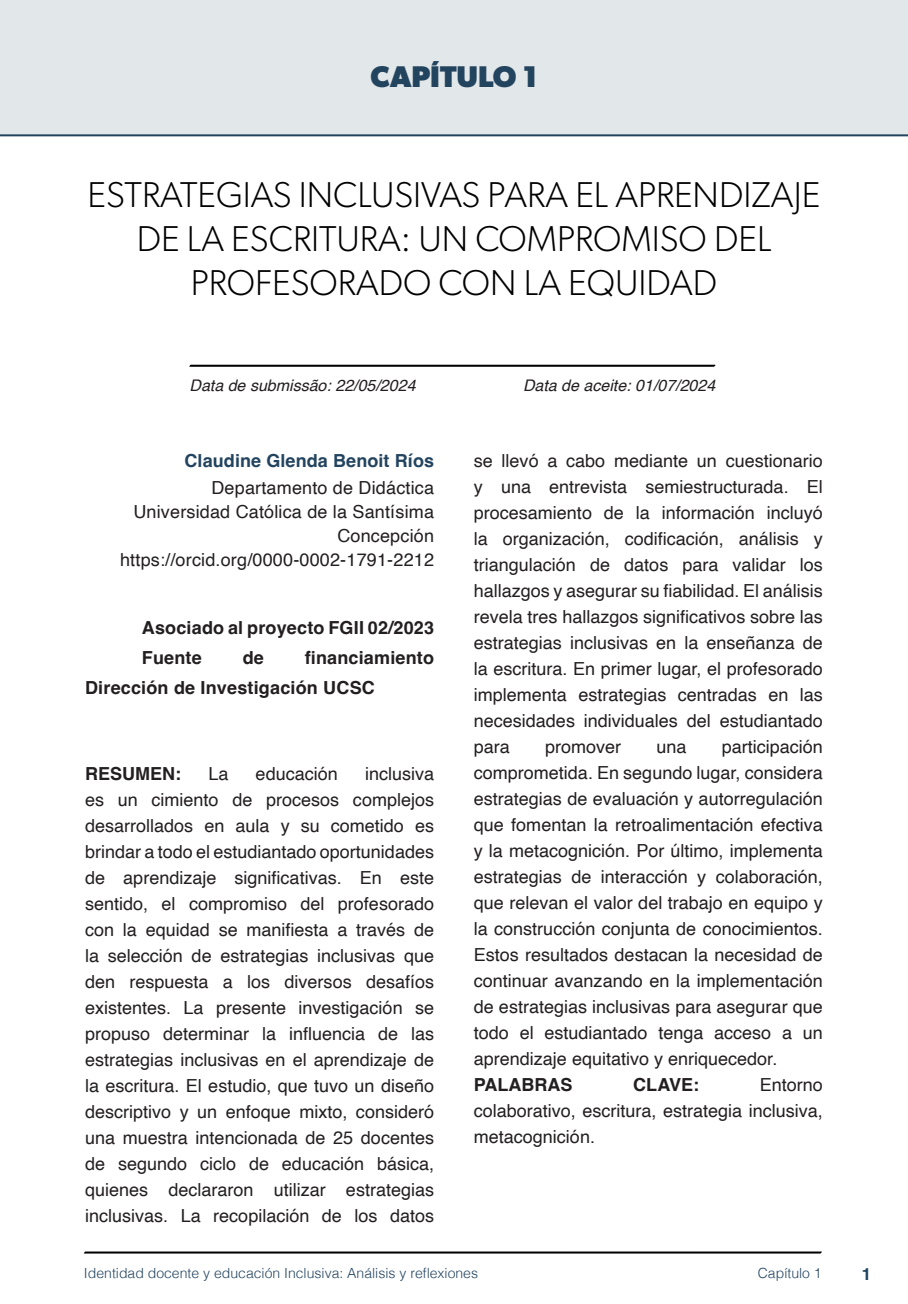
<style>
.page{position:relative;width:908px;height:1304px;background:#fff}
.page>*{position:absolute;margin:0;border:0;box-sizing:border-box;transform-origin:0 0}
.t1{font:300 36px/44px "Gibson";color:#000;text-align:center}
.t2{font:700 30px "Gibson";color:#23445f}
.t3{font:18px/26px "Helvetica";color:#231f20;text-align:justify}
.t4{font:700 18px/30px "Helvetica";letter-spacing:.01em;color:#231f20}
.t5{font:700 18px "Helvetica";letter-spacing:.005em;color:#23445f}
.t6{font:700 16.8px "Helvetica";color:#23445f}
.t7{font:italic 16px "Helvetica";color:#231f20}
.t8{font:300 14px "Helvetica";color:#23445f}
</style>
<div class="page">
<svg style="left:84px;top:1251px;width:737px;height:3px;background:#515151"></svg>
<div style="left:0;top:0;width:907px;height:136px;background:#e2e7e9"></div>
<svg style="left:189px;top:364px;width:526px;height:3px;background:#4f4f4f"></svg>
<div style="left:64px;top:74px;width:61px;height:54px;background:#e2e7e9"></div>
<h2 class="t2" style="left:370px;top:58px;width:168px">CAPÍTULO 1</h2>
<h1 class="t1" style="left:87px;top:172px;width:734px">ESTRATEGIAS INCLUSIVAS PARA EL APRENDIZAJE<br>DE LA ESCRITURA: UN COMPROMISO DEL<br>PROFESORADO CON LA EQUIDAD</h1>
<p class="t7" style="left:189px;top:373px;width:227px">Data de submissão: 22/05/2024</p>
<p class="t7" style="left:523px;top:373px;width:194px">Data de aceite: 01/07/2024</p>
<p class="t5" style="left:184px;top:450px;width:251px">Claudine Glenda Benoit Ríos</p>
<p class="t3" style="left:120px;top:477px;width:315px;line-height:24px;text-align:right">Departamento de Didáctica<br>Universidad Católica de la Santísima<br>Concepción https://orcid.org/0000-0002-1791-2212</p>
<p class="t4" style="left:142px;top:615px;width:293px">Asociado al proyecto FGII 02/2023<br>Fuente</p>
<p class="t4" style="left:85px;top:645px;width:350px;text-indent:219px">financiamiento<br>Dirección de Investigación UCSC</p>
<p class="t4" style="left:242px;top:645px;width:23px">de</p>
<p class="t4" style="left:85px;top:761px;width:97px">RESUMEN:</p>
<p class="t3" style="left:208px;top:762px;width:22px">La</p>
<p class="t3" style="left:255px;top:762px;width:84px">educación</p>
<p class="t3" style="left:85px;top:762px;width:350px;text-indent:280px">inclusiva es un cimiento de procesos complejos desarrollados en aula y su cometido es brindar a todo el estudiantado oportunidades de aprendizaje significativas. En este sentido, el compromiso del profesorado con la equidad se manifiesta a través de la selección de estrategias inclusivas que den respuesta a los diversos desafíos existentes. La presente investigación se propuso determinar la influencia de las estrategias inclusivas en el aprendizaje de la escritura. El estudio, que tuvo un diseño descriptivo y un enfoque mixto, consideró una muestra intencionada de 25 docentes de segundo ciclo de educación básica, quienes declararon utilizar estrategias inclusivas. La recopilación de los datos</p>
<p class="t3" style="left:473px;top:448px;width:350px">se llevó a cabo mediante un cuestionario y una entrevista semiestructurada. El procesamiento de la información incluyó la organización, codificación, análisis y triangulación de datos para validar los hallazgos y asegurar su fiabilidad. El análisis revela tres hallazgos significativos sobre las estrategias inclusivas en la enseñanza de la escritura. En primer lugar, el profesorado implementa estrategias centradas en las necesidades individuales del estudiantado para</p>
<p class="t3" style="left:473px;top:734px;width:350px;text-indent:248px">participación comprometida. En segundo lugar, considera estrategias de evaluación y autorregulación que fomentan la retroalimentación efectiva y la metacognición. Por último, implementa estrategias de interacción y colaboración, que relevan el valor del trabajo en equipo y la construcción conjunta de conocimientos.<br>Estos resultados destacan la necesidad de continuar avanzando en la implementación de estrategias inclusivas para asegurar que todo el estudiantado tenga acceso a un aprendizaje equitativo y enriquecedor.</p>
<p class="t4" style="left:473px;top:1071px;width:100px">PALABRAS</p>
<p class="t4" style="left:633px;top:1071px;width:67px">CLAVE:</p>
<p class="t3" style="left:545px;top:734px;width:78px">promover</p>
<p class="t3" style="left:656px;top:734px;width:32px">una</p>
<p class="t3" style="left:473px;top:1072px;width:350px;text-indent:286px">Entorno colaborativo, escritura, estrategia inclusiva, metacognición.</p>
<p class="t8" style="left:84px;top:1261px;width:395px">Identidad docente y educación Inclusiva: Análisis y reflexiones</p>
<p class="t8" style="left:757px;top:1261px;width:65px">Capítulo 1</p>
<p class="t6" style="left:861px;top:1264px;width:11px">1</p>
</div>
